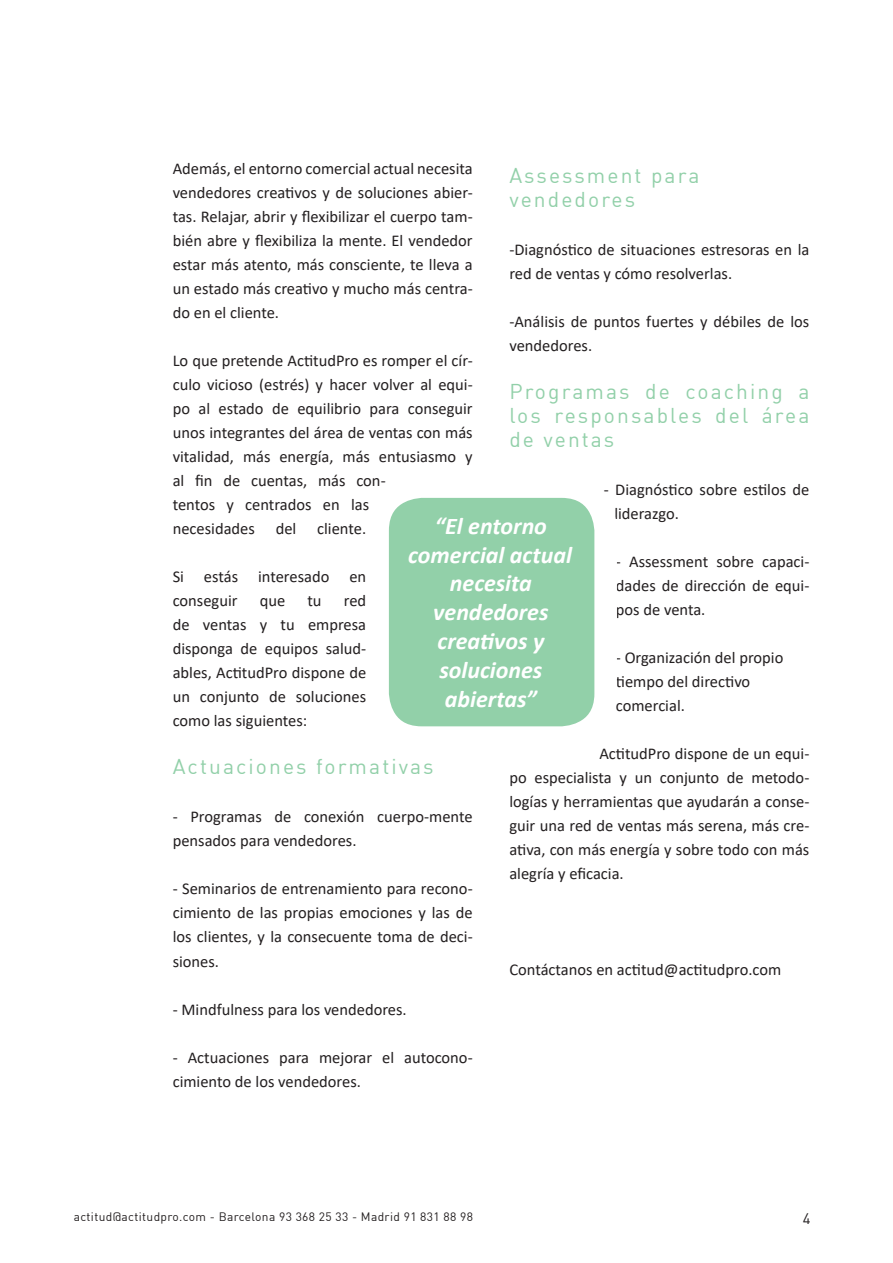
<style>
.page{position:relative;width:893px;height:1263px;background:#fff}
.page>*{position:absolute;margin:0;border:0;box-sizing:border-box;transform-origin:0 0}
.t1{font:italic 700 24px/28.8px "Calibri";color:#fff;text-align:center}
.t2{font:21px/24px "DIN";letter-spacing:.1em;color:#92d0a9;text-align:justify}
.t3{font:16.5px/24px "Calibri";color:#231f20;text-align:justify}
.t4{font:15px "DIN";color:#231f20}
.t5{font:12px "DIN";letter-spacing:.03em;color:#231f20}
</style>
<div class="page">
<div style="left:378px;top:487px;width:228px;height:251px;background:#92d0a9;border-radius:44px"></div>
<div style="left:366px;top:475px;width:251px;height:274px;border:22px solid #fff;border-radius:44px"></div>
<p class="t3" style="left:173px;top:158px;width:301px">Además, el entorno comercial actual necesita</p>
<p class="t3" style="left:173px;top:182px;width:302px">vendedores creativos y de soluciones abier&shy;tas. Relajar, abrir y flexibilizar el cuerpo tam&shy;bién abre y flexibiliza la mente. El vendedor estar más atento, más consciente, te lleva a un estado más creativo y mucho más centra&shy;do en el cliente.</p>
<p class="t3" style="left:173px;top:350px;width:301px">Lo que pretende ActitudPro es romper el cír&shy;culo vicioso (estrés) y hacer volver al equi&shy;po al estado de equilibrio para conseguir unos integrantes del área de ventas con más</p>
<p class="t3" style="left:173px;top:446px;width:302px;text-align:left">vitalidad, más energía, más entusiasmo y al fin de cuentas, más con-<br>tentos y centrados en las<br>necesidades</p>
<p class="t2" style="left:509px;top:163px;width:192px">Assessment para</p>
<p class="t2" style="left:509px;top:187px;width:127px">vendedores</p>
<p class="t3" style="left:509px;top:238px;width:301px">-Diagnóstico de situaciones estresoras en la red de ventas y cómo resolverlas.</p>
<p class="t3" style="left:509px;top:310px;width:301px">-Análisis de puntos fuertes y débiles de los vendedores.</p>
<p class="t2" style="left:509px;top:379px;width:302px">Programas de coaching a los responsables del área de ventas</p>
<p class="t3" style="left:614px;top:478px;width:197px;text-indent:-10px">- Diagnóstico sobre estilos de liderazgo.</p>
<p class="t3" style="left:616px;top:550px;width:195px">- Assessment sobre capaci&shy;dades de dirección de equi&shy;pos de venta.</p>
<p class="t3" style="left:616px;top:646px;width:169px">- Organización del propio</p>
<p class="t3" style="left:616px;top:670px;width:136px">tiempo del directivo</p>
<p class="t3" style="left:616px;top:694px;width:71px">comercial.</p>
<p class="t3" style="left:509px;top:742px;width:301px;text-align:right">ActitudPro dispone de un equi-<br>po especialista y un conjunto de metodo-</p>
<p class="t3" style="left:509px;top:790px;width:302px">logías y herramientas que ayudarán a conse&shy;guir una red de ventas más serena, más cre&shy;ativa, con más energía y sobre todo con más alegría y eficacia.</p>
<p class="t1" style="left:408px;top:511px;width:165px">“El entorno comercial actual necesita</p>
<p class="t1" style="left:433px;top:597px;width:117px">vendedores</p>
<p class="t1" style="left:437px;top:626px;width:108px">creativos y</p>
<p class="t1" style="left:439px;top:655px;width:104px">soluciones</p>
<p class="t1" style="left:445px;top:683px;width:94px">abiertas”</p>
<p class="t3" style="left:276px;top:518px;width:22px">del</p>
<p class="t3" style="left:317px;top:518px;width:51px">cliente.</p>
<p class="t3" style="left:173px;top:566px;width:195px">Si estás interesado en conseguir</p>
<p class="t3" style="left:173px;top:590px;width:195px;text-align:right">red<br>de ventas y tu empresa</p>
<p class="t3" style="left:173px;top:638px;width:195px">disponga de equipos salud&shy;ables, ActitudPro dispone de un conjunto de soluciones como las siguientes:</p>
<p class="t2" style="left:173px;top:754px;width:262px">Actuaciones formativas</p>
<p class="t3" style="left:173px;top:806px;width:302px">- Programas de conexión cuerpo-mente</p>
<p class="t3" style="left:173px;top:830px;width:185px">pensados para vendedores.</p>
<p class="t3" style="left:173px;top:878px;width:301px">- Seminarios de entrenamiento para recono&shy;cimiento de las propias emociones y las de los clientes, y la consecuente toma de deci&shy;siones.</p>
<p class="t3" style="left:173px;top:998px;width:236px">- Mindfulness para los vendedores.</p>
<p class="t3" style="left:173px;top:1046px;width:301px">- Actuaciones para mejorar el autocono&shy;cimiento de los vendedores.</p>
<p class="t3" style="left:260px;top:590px;width:27px">que</p>
<p class="t3" style="left:307px;top:590px;width:16px">tu</p>
<p class="t3" style="left:509px;top:958px;width:273px">Contáctanos en actitud@actitudpro.com</p>
<p class="t5" style="left:74px;top:1209px;width:401px">actitud@actitudpro.com - Barcelona 93 368 25 33 - Madrid 91 831 88 98</p>
<p class="t4" style="left:803px;top:1209px;width:9px">4</p>
</div>
